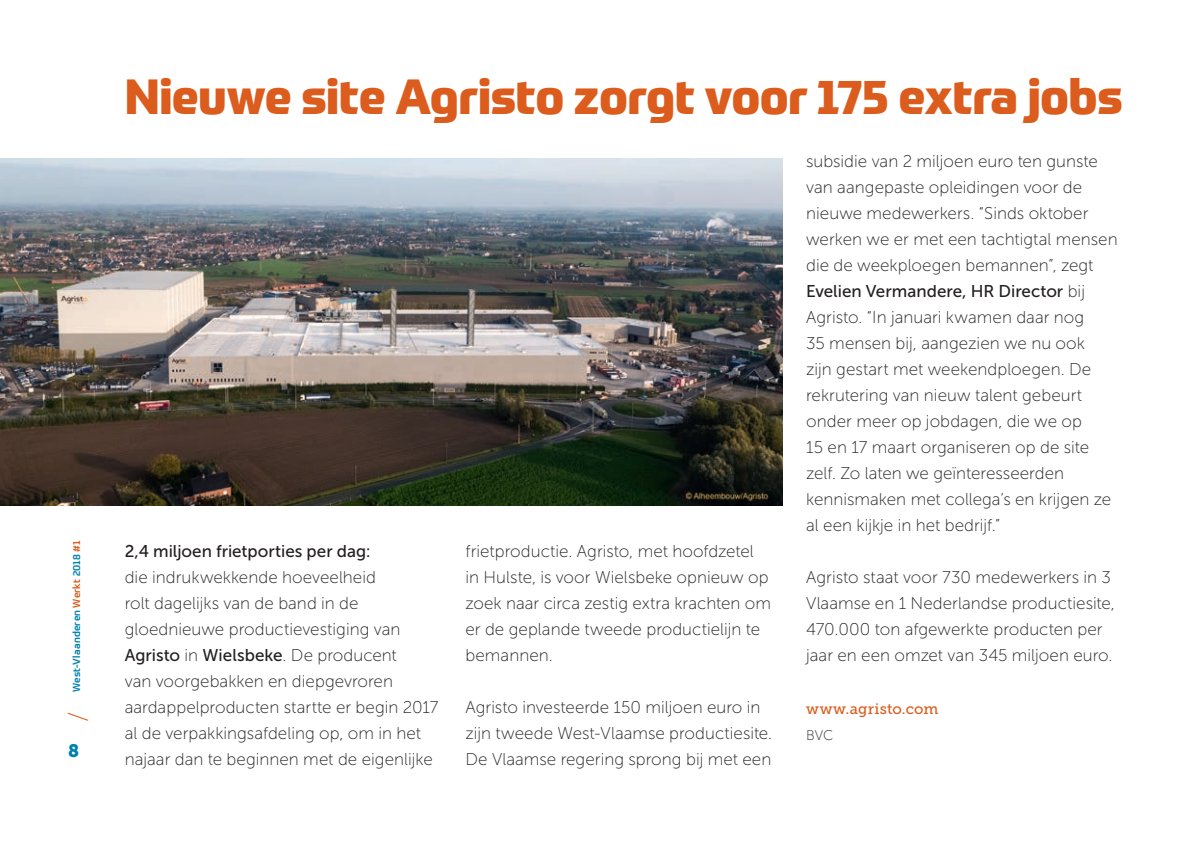
<style>
.page{position:relative;width:1191px;height:851px;background:#fff}
.page>*{position:absolute;margin:0;border:0;box-sizing:border-box;transform-origin:0 0}
.t1{font:800 48px "Prometo";letter-spacing:-.01em;color:#db5c1c}
.t2{font:100 28px "Prometo";color:#db5c1c}
.t3{font:18px "Museo Slab 900";color:#0081ad}
.t4{font:17px/26px "Museo Sans 100";color:#231f20}
.t5{font:17px "Museo Sans 500";color:#231f20}
.t6{font:15px "Museo Slab 500";letter-spacing:.015em;color:#db5c1c}
.t7{font:14px "Museo Sans 100";color:#231f20}
.t8{font:500 10px "Prometo";letter-spacing:.02em;color:#0081ad}
.s1{color:#db5c1c}
.s2{font-family:"Museo Sans 100"}
</style>
<div class="page">
<img style="left:0;top:159px;width:782px;height:346px">
<p class="t8" style="left:70px;top:692px;width:154px;rotate:-90deg">West-Vlaanderen <span class="s1">Werkt</span> 2018 <span class="s1">#1</span></p>
<h2 class="t2" style="left:61px;top:721px;width:12px;rotate:-90deg">/</h2>
<p class="t3" style="left:68px;top:740px;width:13px">8</p>
<h1 class="t1" style="left:125px;top:66px;width:999px">Nieuwe site Agristo zorgt voor 175 extra jobs</h1>
<p class="t5" style="left:125px;top:542px;width:248px">2,4 miljoen frietporties per dag:</p>
<p class="t4" style="left:125px;top:564px;width:277px">die indrukwekkende hoeveelheid rolt dagelijks van de band in de gloednieuwe productievestiging van</p>
<p class="t5" style="left:125px;top:646px;width:274px">Agristo <span class="s2">in</span> Wielsbeke<span class="s2">. De producent</span></p>
<p class="t4" style="left:125px;top:668px;width:315px">van voorgebakken en diepgevroren aardappelproducten startte er begin 2017 al de verpakkingsafdeling op, om in het najaar dan te beginnen met de eigenlijke</p>
<p class="t4" style="left:465px;top:538px;width:307px">frietproductie. Agristo, met hoofdzetel in Hulste, is voor Wielsbeke opnieuw op zoek naar circa zestig extra krachten om er de geplande tweede productielijn te bemannen.</p>
<p class="t4" style="left:465px;top:694px;width:308px">Agristo investeerde 150 miljoen euro in zijn tweede West-Vlaamse productiesite.<br>De Vlaamse regering sprong bij met een</p>
<p class="t4" style="left:806px;top:148px;width:313px">subsidie van 2 miljoen euro ten gunste van aangepaste opleidingen voor de nieuwe medewerkers. “Sinds oktober werken we er met een tachtigtal mensen die de weekploegen bemannen”, zegt</p>
<p class="t5" style="left:806px;top:282px;width:280px">Evelien Vermandere, HR Director <span class="s2">bij</span></p>
<p class="t4" style="left:806px;top:304px;width:307px">Agristo. “In januari kwamen daar nog<br>35 mensen bij, aangezien we nu ook zijn gestart met weekendploegen. De rekrutering van nieuw talent gebeurt onder meer op jobdagen, die we op<br>15 en 17 maart organiseren op de site zelf. Zo laten we geïnteresseerden kennismaken met collega’s en krijgen ze al een kijkje in het bedrijf.”</p>
<p class="t4" style="left:806px;top:564px;width:310px">Agristo staat voor 730 medewerkers in 3<br>Vlaamse en 1 Nederlandse productiesite, 470.000 ton afgewerkte producten per jaar en een omzet van 345 miljoen euro.</p>
<p class="t6" style="left:806px;top:699px;width:134px">www.agristo.com</p>
<p class="t7" style="left:806px;top:727px;width:29px">BVC</p>
</div>
